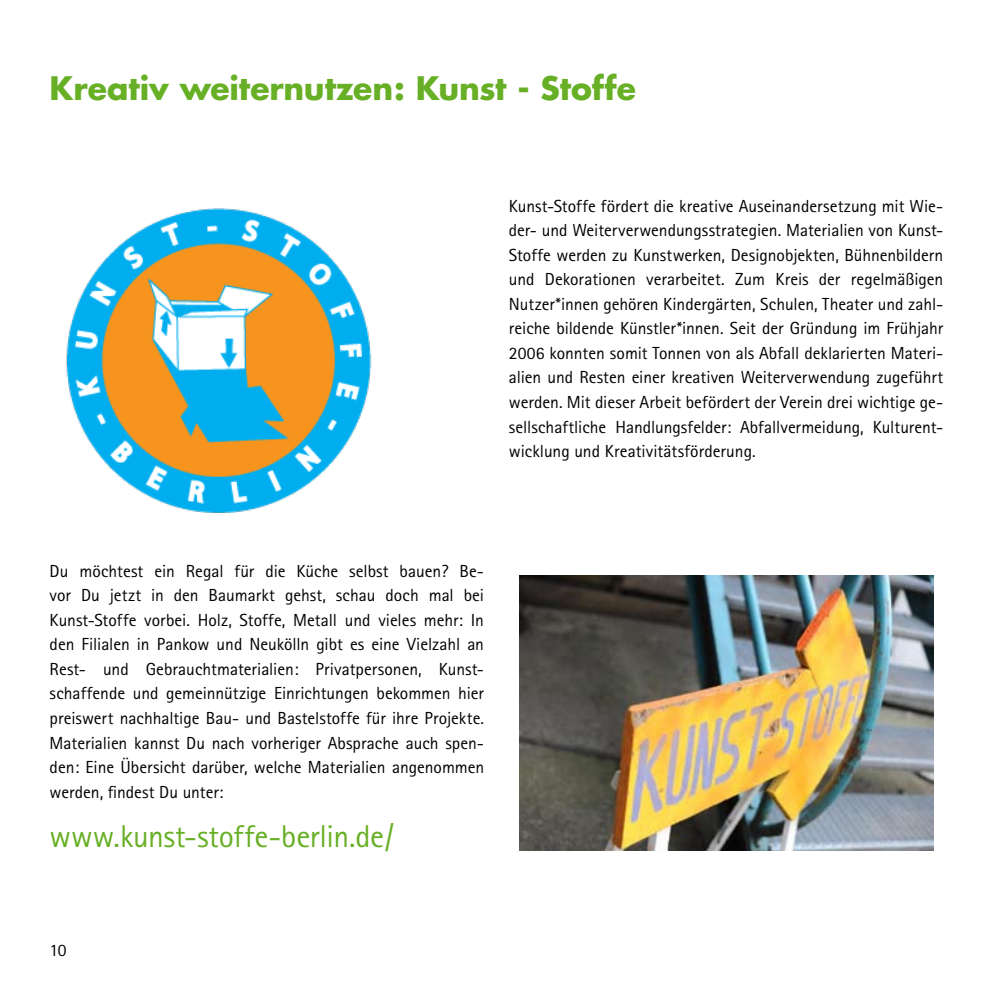
<style>
.page{position:relative;width:993px;height:993px;background:#fff}
.page>*{position:absolute;margin:0;border:0;box-sizing:border-box;transform-origin:0 0}
.t1{font:700 31.5px "Futura";color:#67af25}
.t2{font:31.5px "Rotis Sans Serif";letter-spacing:-.01em;color:#67af25}
.t3{font:17.5px/24.5px "Rotis Sans Serif";color:#000;text-align:justify}
</style>
<div class="page">
<img style="left:66px;top:208px;width:306px;height:305px">
<img style="left:519px;top:575px;width:414px;height:275px">
<h1 class="t1" style="left:50px;top:67px;width:587px">Kreativ weiternutzen: Kunst - Stoffe</h1>
<p class="t3" style="left:508px;top:193px;width:436px">Kunst-Stoffe fördert die kreative Auseinandersetzung mit Wie&shy;der- und Weiterverwendungsstrategien. Materialien von Kunst-Stoffe werden zu Kunstwerken, Designobjekten, Bühnenbildern und Dekorationen verarbeitet. Zum Kreis der regelmäßigen Nutzer*innen gehören Kindergärten, Schulen, Theater und zahl&shy;reiche bildende Künstler*innen. Seit der Gründung im Frühjahr 2006 konnten somit Tonnen von als Abfall deklarierten Materi&shy;alien und Resten einer kreativen Weiterverwendung zugeführt werden. Mit dieser Arbeit befördert der Verein drei wichtige ge&shy;sellschaftliche Handlungsfelder: Abfallvermeidung, Kulturent&shy;wicklung und Kreativitätsförderung.</p>
<p class="t3" style="left:50px;top:558px;width:436px">Du möchtest ein Regal für die Küche selbst bauen? Be&shy;vor Du jetzt in den Baumarkt gehst, schau doch mal bei Kunst-Stoffe vorbei. Holz, Stoffe, Metall und vieles mehr: In den Filialen in Pankow und Neukölln gibt es eine Vielzahl an Rest- und Gebrauchtmaterialien: Privatpersonen, Kunst&shy;schaffende und gemeinnützige Einrichtungen bekommen hier preiswert nachhaltige Bau- und Bastelstoffe für ihre Projekte.<br>Materialien kannst Du nach vorheriger Absprache auch spen&shy;den: Eine Übersicht darüber, welche Materialien angenommen werden, findest Du unter:</p>
<h1 class="t2" style="left:50px;top:817px;width:346px">www.kunst-stoffe-berlin.de/</h1>
<p class="t3" style="left:50px;top:937px;width:18px">10</p>
</div>
